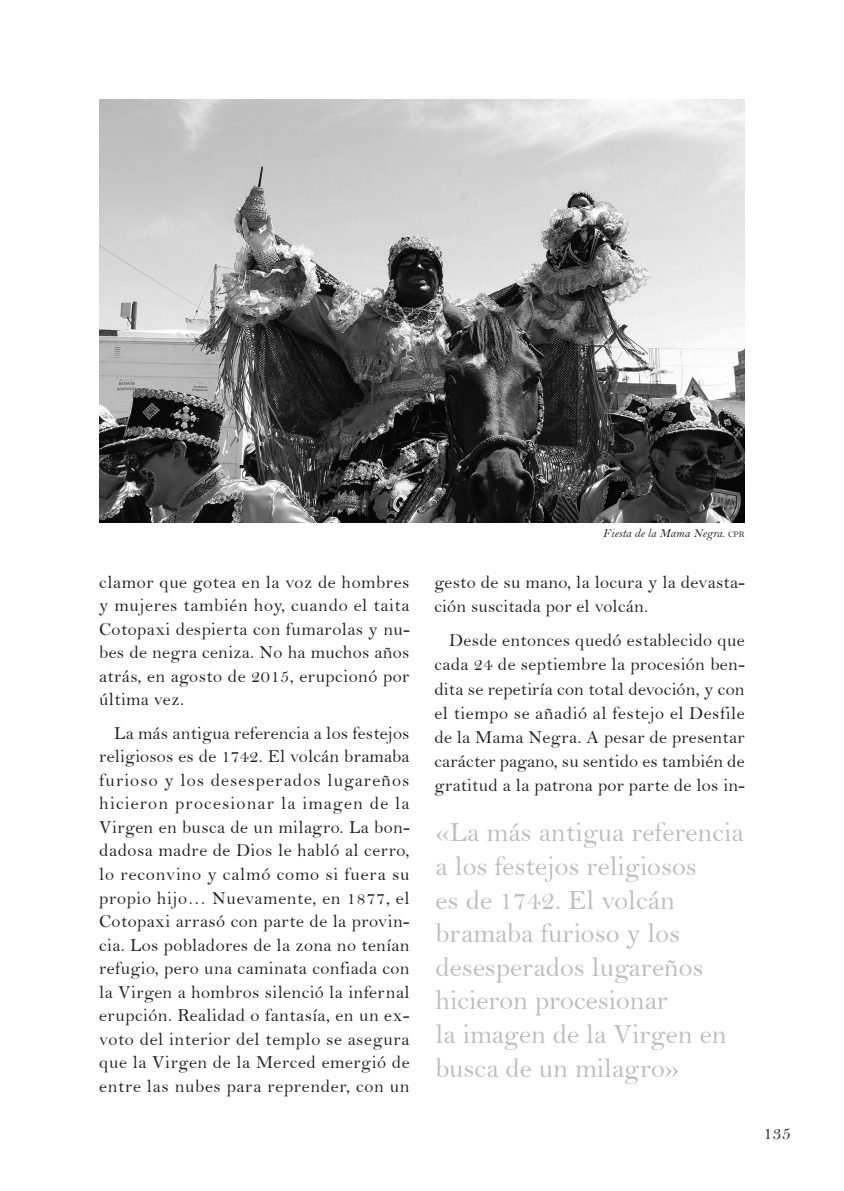
<style>
.page{position:relative;width:844px;height:1191px;background:#fff}
.page>*{position:absolute;margin:0;border:0;box-sizing:border-box;transform-origin:0 0}
.t1{font:28px/33.6px "Bell";color:#bcbdc0}
.t2{font:18.38px/23.4px "Bell";letter-spacing:.015em;color:#231f20;text-align:justify}
.t3{font:12.25px "Bell MT Italic";color:#231f20}
.s1{font-family:"Bell"}
.s2{font-family:"Bell";font-size:8.58px}
</style>
<div class="page">
<img style="left:99px;top:99px;width:645px;height:423px">
<p class="t2" style="left:99px;top:570px;width:312px">clamor que gotea en la voz de hombres y mujeres también hoy, cuando el taita Cotopaxi despierta con fumarolas y nu&shy;bes de negra ceniza. No ha muchos años atrás, en agosto de 2015, erupcionó por última vez.</p>
<p class="t2" style="left:99px;top:721px;width:312px;text-indent:15px">La más antigua referencia a los festejos religiosos es de 1742. El volcán bramaba furioso y los desesperados lugareños hicieron procesionar la imagen de la Virgen en busca de un milagro. La bon&shy;dadosa madre de Dios le habló al cerro, lo reconvino y calmó como si fuera su propio hijo… Nuevamente, en 1877, el Cotopaxi arrasó con parte de la provin&shy;cia. Los pobladores de la zona no tenían refugio, pero una caminata confiada con la Virgen a hombros silenció la infernal erupción. Realidad o fantasía, en un ex&shy;voto del interior del templo se asegura que la Virgen de la Merced emergió de entre las nubes para reprender, con un</p>
<p class="t3" style="left:602px;top:525px;width:143px">Fiesta de la Mama Negra<span class="s1">.</span> <span class="s2">cpr</span></p>
<p class="t2" style="left:434px;top:570px;width:312px;line-height:24.2px">gesto de su mano, la locura y la devasta&shy;ción suscitada por el volcán.</p>
<p class="t2" style="left:434px;top:628px;width:312px;line-height:24.2px;text-indent:15px">Desde entonces quedó establecido que cada 24 de septiembre la procesión ben&shy;dita se repetiría con total devoción, y con el tiempo se añadió al festejo el Desfile de la Mama Negra. A pesar de presentar carácter pagano, su sentido es también de gratitud a la patrona por parte de los in-</p>
<h1 class="t1" style="left:435px;top:815px;width:309px">«La más antigua referencia a los festejos religiosos<br>es de 1742. El volcán bramaba furioso y los desesperados lugareños hicieron procesionar<br>la imagen de la Virgen en busca de un milagro»</h1>
<p class="t2" style="left:763px;top:1121px;width:29px">135</p>
</div>
